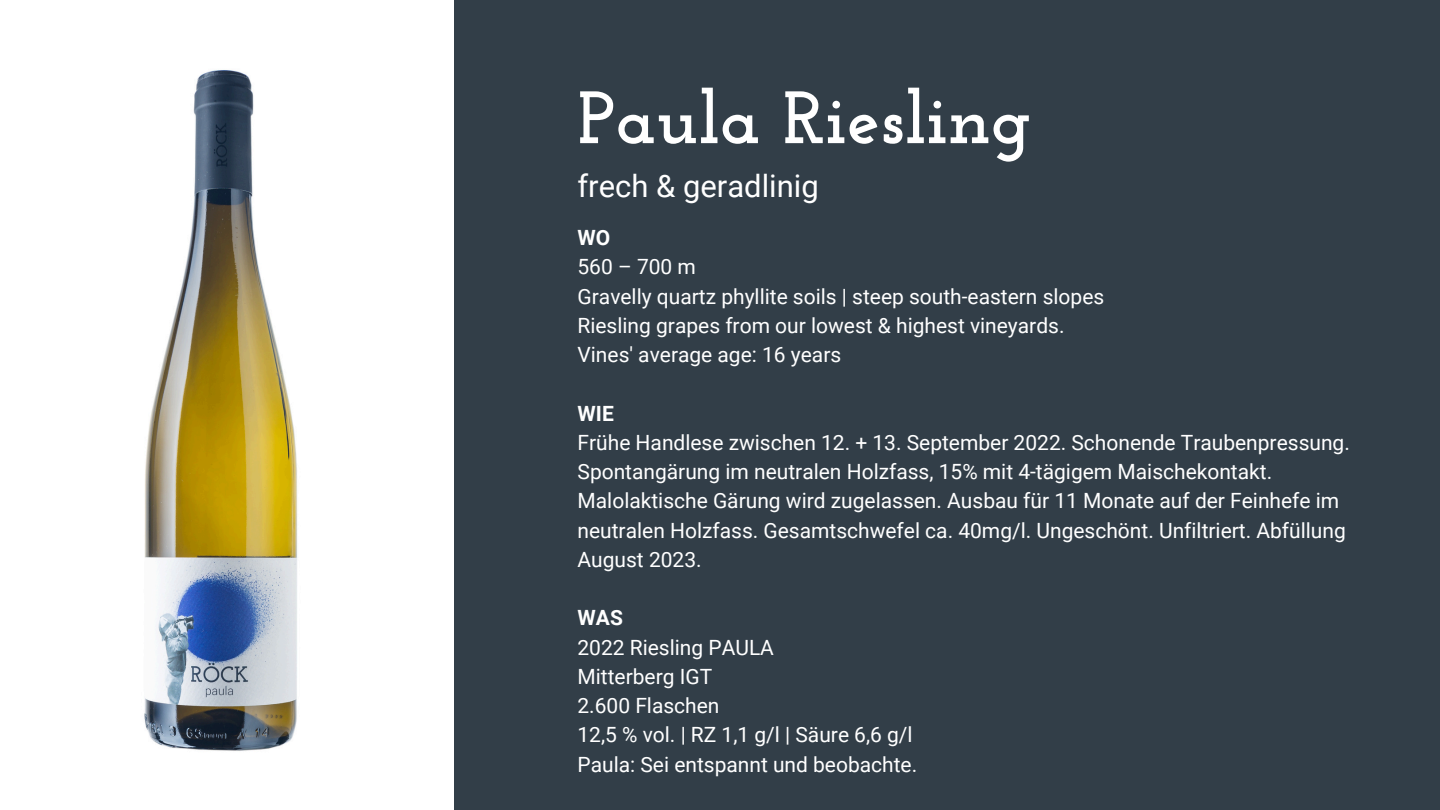
<style>
.page{position:relative;width:1440px;height:810px;background:#fff}
.page>*{position:absolute;margin:0;border:0;box-sizing:border-box;transform-origin:0 0}
.t1{font:700 74px "Josefin Slab";color:#fff}
.t2{font:31px "Roboto";color:#fff}
.t3{font:21px/29.2px "Roboto";color:#fff}
.t4{font:700 21px "Roboto";color:#fff}
</style>
<div class="page">
<div style="left:454px;top:0;width:986px;height:810px;background:#323e48"></div>
<img style="left:144px;top:70px;width:153px;height:681px">
<p class="t1" style="left:578px;top:88px;width:455px">Paula Riesling</p>
<p class="t2" style="left:578px;top:169px;width:243px">frech &amp; geradlinig</p>
<p class="t4" style="left:578px;top:226px;width:34px">WO</p>
<p class="t3" style="left:578px;top:253px;width:120px">560 – 700 m</p>
<h1 class="t3" style="left:578px;top:282px;width:528px">Gravelly quartz phyllite soils | steep south-eastern slopes</h1>
<h2 class="t3" style="left:578px;top:311px;width:489px">Riesling grapes from our lowest &amp; highest vineyards.</h2>
<p class="t3" style="left:578px;top:340px;width:265px">Vines' average age: 16 years</p>
<p class="t4" style="left:578px;top:401px;width:38px">WIE</p>
<p class="t3" style="left:578px;top:428px;width:774px">Frühe Handlese zwischen 12. + 13. September 2022. Schonende Traubenpressung.<br>Spontangärung im neutralen Holzfass, 15% mit 4-tägigem Maischekontakt.<br>Malolaktische Gärung wird zugelassen. Ausbau für 11 Monate auf der Feinhefe im neutralen Holzfass. Gesamtschwefel ca. 40mg/l. Ungeschönt. Unfiltriert. Abfüllung August 2023.</p>
<p class="t4" style="left:578px;top:606px;width:47px">WAS</p>
<p class="t3" style="left:578px;top:633px;width:198px">2022 Riesling PAULA</p>
<p class="t3" style="left:578px;top:662px;width:136px">Mitterberg IGT</p>
<p class="t3" style="left:578px;top:691px;width:143px">2.600 Flaschen</p>
<p class="t3" style="left:578px;top:721px;width:337px">12,5 % vol. | RZ 1,1 g/l | Säure 6,6 g/l</p>
<p class="t3" style="left:578px;top:750px;width:341px">Paula: Sei entspannt und beobachte.</p>
</div>
